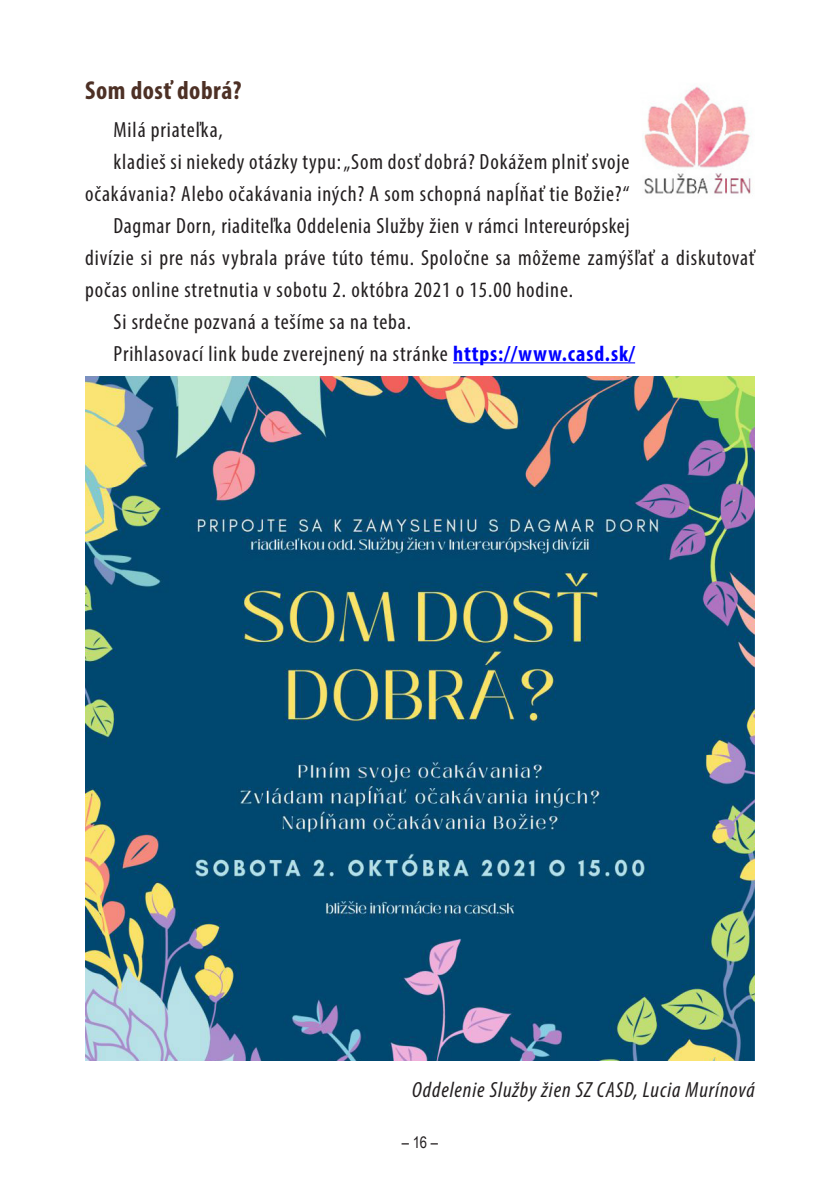
<style>
.page{position:relative;width:840px;height:1191px;background:#fff}
.page>*{position:absolute;margin:0;border:0;box-sizing:border-box;transform-origin:0 0}
.Nadpis_maly{font:700 condensed 26px "Myriad Pro";letter-spacing:.02em;color:#4d3025}
.Zakladny{font:condensed 22px/32px "Myriad Pro";letter-spacing:.04em;color:#231f20;text-align:right}
.Podpis{font:italic condensed 22px "Myriad Pro";letter-spacing:.04em;color:#231f20}
.t1{font:16px "Arial Narrow";color:#231f20}
.s1{font-weight:700;color:#00f}
</style>
<div class="page">
<img style="left:85px;top:376px;width:669px;height:684px">
<hr style="left:453px;top:362px;width:181px;height:1px;background:#00f">
<img style="left:642px;top:86px;width:109px;height:108px">
<p class="Nadpis_maly" style="left:85px;top:74px;width:158px">Som dosť dobrá?</p>
<p class="Zakladny" style="left:113px;top:113px;width:111px">Milá priateľka,</p>
<p class="Zakladny" style="left:85px;top:145px;width:545px">kladieš si niekedy otázky typu: „Som dosť dobrá? Dokážem plniť svoje očakávania? Alebo očakávania iných? A som schopná napĺňať tie Božie?“</p>
<p class="Zakladny" style="left:85px;top:209px;width:670px;text-align:left;text-indent:28px">Dagmar Dorn, riaditeľka Oddelenia Služby žien v rámci Intereurópskej<br>divízie si pre nás vybrala práve túto tému. Spoločne sa môžeme zamýšľať a diskutovať počas online stretnutia v sobotu 2. októbra 2021 o 15.00 hodine.</p>
<p class="Zakladny" style="left:113px;top:305px;width:299px">Si srdečne pozvaná a tešíme sa na teba.</p>
<p class="Zakladny" style="left:113px;top:337px;width:523px">Prihlasovací link bude zverejnený na stránke <span class="s1">https://www.casd.sk/</span></p>
<p class="Podpis" style="left:412px;top:1076px;width:344px">Oddelenie Služby žien SZ CASD, Lucia Murínová</p>
<p class="t1" style="left:401px;top:1130px;width:38px">– 16 –</p>
</div>
